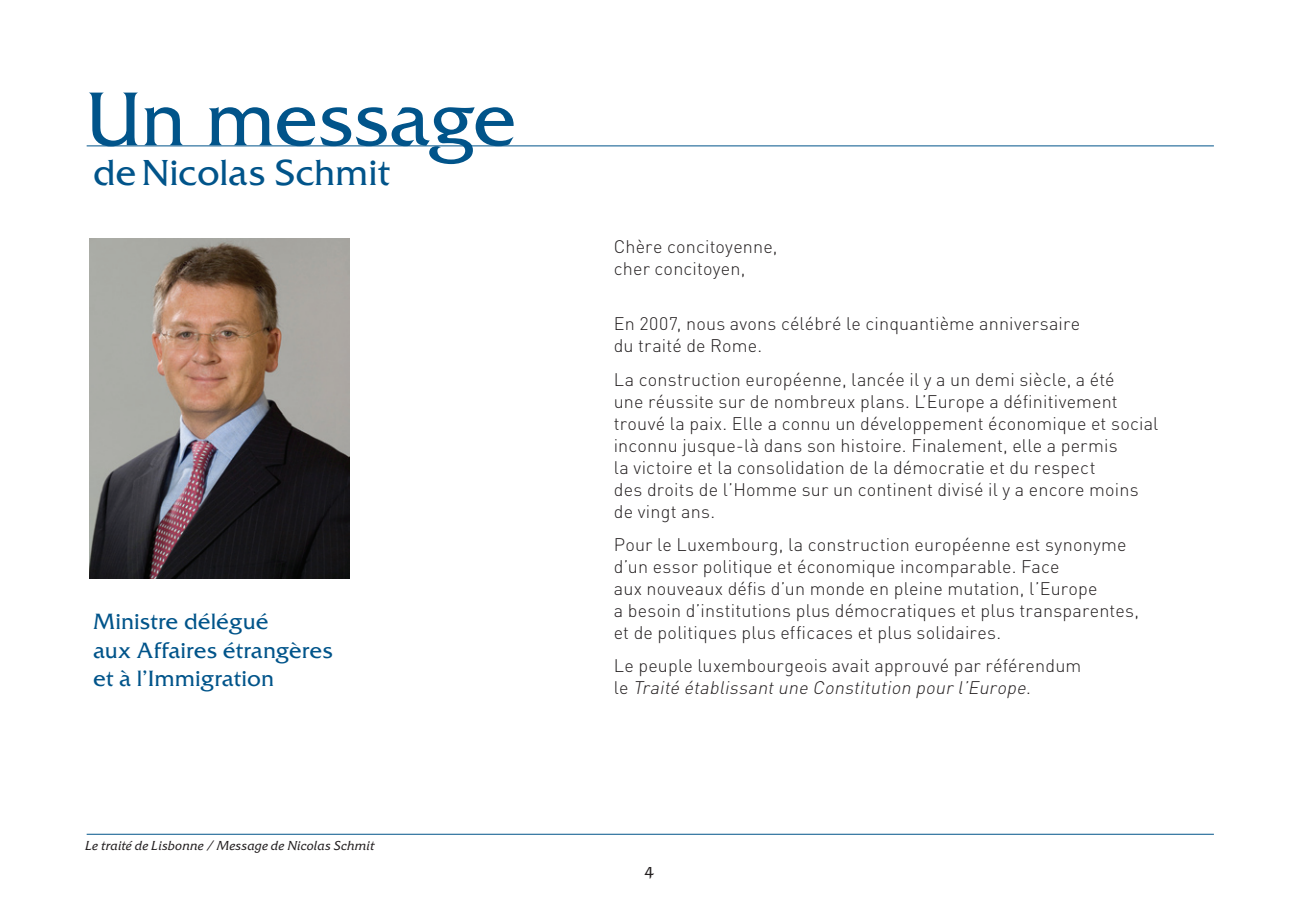
<style>
.page{position:relative;width:1299px;height:919px;background:#fff}
.page>*{position:absolute;margin:0;border:0;box-sizing:border-box;transform-origin:0 0}
.t1{font:75.6px "Friz Qua";letter-spacing:-.015em;color:#01548a}
.t2{font:36px "Friz Qua";letter-spacing:-.005em;color:#01548a}
.t3{font:22px/28px "Friz Qua";color:#01548a}
.t4{font:300 18px/22px "DIN";letter-spacing:.01em;color:#231f20}
.t5{font:16px "Friz Qua Regu OS";color:#231f20}
.t6{font:italic 13px "Friz Qua";letter-spacing:.02em;color:#231f20}
.s1{font-style:italic}
</style>
<div class="page">
<hr style="left:87px;top:145px;width:1126px;height:1px;background:#01548a">
<hr style="left:87px;top:833px;width:1126px;height:1px;background:#01548a">
<img style="left:89px;top:238px;width:260px;height:340px">
<h1 class="t1" style="left:85px;top:72px;width:433px">Un message</h1>
<h2 class="t2" style="left:93px;top:150px;width:298px">deNicolas Schmit</h2>
<p class="t3" style="left:93px;top:607px;width:241px">Ministre délégué<br>aux Affaires étrangères et à l’Immigration</p>
<p class="t6" style="left:85px;top:838px;width:290px">Le traité de Lisbonne / Message de Nicolas Schmit</p>
<p class="t4" style="left:613px;top:235px;width:165px">Chère concitoyenne, cher concitoyen,</p>
<p class="t4" style="left:613px;top:312px;width:468px">En 2007, nous avons célébré le cinquantième anniversaire du traité de Rome.</p>
<p class="t4" style="left:613px;top:368px;width:546px">La construction européenne, lancée il y a un demi siècle, a été<br>une réussite sur de nombreux plans. L’Europe a définitivement trouvé la paix. Elle a connu un développement économique et social inconnu jusque-là dans son histoire. Finalement, elle a permis<br>la victoire et la consolidation de la démocratie et du respect<br>des droits de l’Homme sur un continent divisé il y a encore moins de vingt ans.</p>
<p class="t4" style="left:613px;top:533px;width:527px">Pour le Luxembourg, la construction européenne est synonyme d’un essor politique et économique incomparable. Face<br>aux nouveaux défis d’un monde en pleine mutation, l’Europe<br>a besoin d’institutions plus démocratiques et plus transparentes, et de politiques plus efficaces et plus solidaires.</p>
<p class="t4" style="left:613px;top:654px;width:469px">Le peuple luxembourgeois avait approuvé par référendum l e <span class="s1">Traité établissantune Constitution pour l’Europe</span>.</p>
<p class="t5" style="left:644px;top:859px;width:11px">4</p>
</div>
